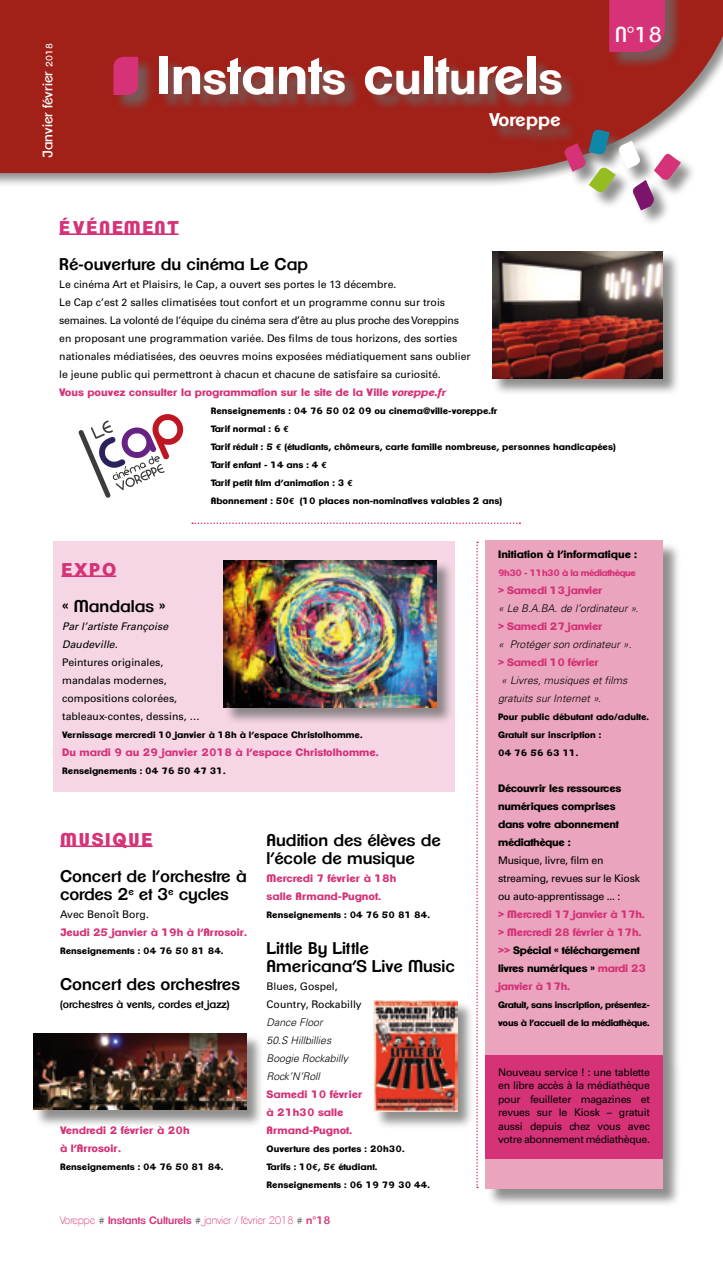
<style>
.page{position:relative;width:723px;height:1263px;background:#fff}
.page>*{position:absolute;margin:0;border:0;box-sizing:border-box;transform-origin:0 0}
.t1{font:700 52.5px "Clemente P Dam";color:#fff}
.t2{font:21px "Clemente P Dai";color:#fff}
.t3{font:800 18px "Clemente P Dao";letter-spacing:.1em;color:#d53277}
.t4{font:700 18px "Clemente P Dam";color:#fff}
.t5{font:600 16.5px/18px "Clemente P Dak";color:#000}
.t6{font:13.5px "Clemente P Dai";color:#fff}
.t7{font:10.5px/18px "Univers";color:#000}
.t8{font:800 10.5px/18px "Clemente P Dao";letter-spacing:-.005em;color:#d53277}
.t9{font:800 10.5px/18px "Clemente P Dao";letter-spacing:-.025em;color:#d53277}
.t10{font:italic 300 10.5px/18px "Univers";color:#000}
.t11{font:800 10.5px/18px "Clemente P Dao";letter-spacing:-.025em;color:#000}
.t12{font:10.5px/18px "Univers";letter-spacing:-.025em;color:#000}
.t13{font:200 10.5px "Clemente P Dac";color:#d53277}
.t14{font:italic 10.5px/18px "Univers";color:#000}
.t15{font:600 10.5px "Clemente P Dak";color:#000}
.t16{font:800 10.5px "Clemente P Dao";color:#000}
.t17{font:800 9px/18px "Clemente P Dao";color:#000}
.t18{font:800 9px/18px "Clemente P Dao";letter-spacing:-.025em;color:#000}
.t19{font:800 9px "Clemente P Dao";letter-spacing:-.05em;color:#d53277}
.s1{font-size:9px}
.s2{font-size:45px}
.s3{font-family:"Clemente P Dap";font-style:italic}
.s4{font-family:"Euro Mono";font-weight:700}
.s5{font-size:9px;color:#000}
.s6{font-family:"Clemente P Dak";font-weight:600}
.s7{font-style:normal}
.s8{color:#000}
</style>
<div class="page">
<div style="left:0;top:0;width:723px;height:187px;background:#6b6b6a;opacity:.75"></div>
<div style="left:0;top:0;width:723px;height:173px;background:#a12018"></div>
<div style="left:160px;top:58px;width:418px;height:53px;background:#6b6b6a;opacity:.75"></div>
<div style="left:114px;top:58px;width:41px;height:54px;background:#6b6b6a;opacity:.75"></div>
<svg style="left:113px;top:57px;width:25px;height:38px"></svg>
<div style="left:610px;top:0;width:72px;height:69px;background:#6b6b6a;opacity:.75"></div>
<div style="left:609px;top:0;width:56px;height:52px;background:#d53277"></div>
<svg style="left:476px;top:542px;width:2px;height:646px"></svg>
<svg style="left:192px;top:522px;width:328px;height:2px"></svg>
<hr style="left:59px;top:233px;width:119px;height:2px;background:#d53277">
<div style="left:655px;top:155px;width:42px;height:42px;background:#6b6b6a;opacity:.75"></div>
<div style="left:634px;top:181px;width:36px;height:46px;background:#6b6b6a;opacity:.75"></div>
<svg style="left:563px;top:128px;width:118px;height:82px"></svg>
<div style="left:490px;top:114px;width:87px;height:32px;background:#6b6b6a;opacity:.75"></div>
<div style="left:488px;top:543px;width:193px;height:664px;background:#6b6b6a;opacity:.75"></div>
<div style="left:485px;top:540px;width:178px;height:648px;background:#eaa4bd"></div>
<div style="left:485px;top:1055px;width:178px;height:103px;background:#d53277"></div>
<svg style="left:79px;top:414px;width:104px;height:84px"></svg>
<div style="left:53px;top:542px;width:402px;height:250px;background:#f6d6e4"></div>
<div style="left:225px;top:560px;width:229px;height:164px;background:#6b6b6a;opacity:.75"></div>
<img style="left:224px;top:560px;width:213px;height:147px">
<hr style="left:60px;top:845px;width:93px;height:2px;background:#d53277">
<hr style="left:61px;top:575px;width:55px;height:2px;background:#d53277">
<div style="left:492px;top:252px;width:188px;height:143px;background:#6b6b6a;opacity:.75"></div>
<img style="left:492px;top:251px;width:170px;height:127px">
<div style="left:34px;top:1034px;width:230px;height:93px;background:#6b6b6a;opacity:.75"></div>
<img style="left:33px;top:1033px;width:214px;height:77px">
<div style="left:375px;top:1001px;width:99px;height:128px;background:#6b6b6a;opacity:.75"></div>
<img style="left:374px;top:1000px;width:83px;height:111px">
<p class="t6" style="left:40px;top:158px;width:116px;rotate:-90deg">Janvier février <span class="s1">2018</span></p>
<h1 class="t1" style="left:156px;top:44px;width:408px">In<span class="s2">s</span>tant<span class="s2">s</span> c<span class="s2">u</span>lt<span class="s2">u</span>rel<span class="s2">s</span></h1>
<h3 class="t4" style="left:489px;top:109px;width:73px">Voreppe</h3>
<h2 class="t2" style="left:615px;top:22px;width:49px">N°18</h2>
<h3 class="t3" style="left:59px;top:217px;width:121px">ÉVÉNEMENT</h3>
<h3 class="t5" style="left:59px;top:255px;width:250px">Ré-ouverture du cinéma Le Cap</h3>
<p class="t7" style="left:59px;top:275px;width:413px">Le cinéma Art et Plaisirs, le Cap, a ouvert ses portes le 13 décembre.<br>Le Cap c’est 2 salles climatisées tout confort et un programme connu sur trois semaines. La volonté de l’équipe du cinéma sera d’être au plus proche des Voreppins en proposant une programmation variée. Des films de tous horizons, des sorties nationales médiatisées, des oeuvres moins exposées médiatiquement sans oublier le jeune public qui permettront à chacun et chacune de satisfaire sa curiosité.</p>
<p class="t8" style="left:59px;top:383px;width:389px">Vous pouvez consulter la programmation sur le site de la Ville <span class="s3">voreppe.fr</span></p>
<p class="t17" style="left:211px;top:402px;width:406px">Renseignements : 04 76 50 02 09 ou cinema@ville-voreppe.fr<br>Tarif normal : 6 <span class="s4">E<br></span>Tarif réduit : 5 <span class="s4">€</span> (étudiants, chômeurs, carte famille nombreuse, personnes handicapées)<br>Tarif enfant - 14 ans : 4 <span class="s4">€<br></span>Tarif petit film d’animation : 3 <span class="s4">€<br></span>Abonnement : 50<span class="s4">€</span> (10 places non-nominatives valables 2 ans)</p>
<h3 class="t3" style="left:61px;top:559px;width:56px">EXPO</h3>
<h3 class="t5" style="left:62px;top:597px;width:105px">« Mandalas »</h3>
<p class="t14" style="left:62px;top:617px;width:107px">Par l’artiste Françoise<br>Daudeville.</p>
<p class="t7" style="left:62px;top:653px;width:139px">Peintures originales, mandalas modernes, compositions colorées, tableaux-contes, dessins, …</p>
<p class="t17" style="left:62px;top:726px;width:302px">Vernissage mercredi 10 janvier à 18h à l’espace Christolhomme.</p>
<p class="t8" style="left:62px;top:743px;width:318px">Du mardi 9 au 29 janvier 2018 à l’espace Christolhomme.</p>
<p class="t17" style="left:62px;top:762px;width:165px">Renseignements : 04 76 50 47 31.</p>
<h3 class="t3" style="left:60px;top:829px;width:94px">MUSIQUE</h3>
<h3 class="t5" style="left:60px;top:867px;width:188px">Concert de l’orchestre à cordes 2<sup>e</sup> et 3<sup>e</sup> cycles</h3>
<p class="t7" style="left:60px;top:905px;width:90px">Avec Benoît Borg.</p>
<p class="t8" style="left:60px;top:923px;width:188px">Jeudi 25 janvier à 19h à l’Arrosoir.</p>
<p class="t17" style="left:60px;top:942px;width:165px">Renseignements : 04 76 50 81 84.</p>
<h3 class="t5" style="left:60px;top:975px;width:181px">Concert des orchestres</h3>
<p class="t15" style="left:60px;top:998px;width:171px">(orchestres à vents, cordes et jazz)</p>
<p class="t8" style="left:60px;top:1121px;width:131px">Vendredi 2 février à 20h à l’Arrosoir.</p>
<p class="t17" style="left:60px;top:1158px;width:165px">Renseignements : 04 76 50 81 84.</p>
<h3 class="t5" style="left:267px;top:831px;width:176px">Audition des élèves de l’école de musique</h3>
<p class="t8" style="left:267px;top:869px;width:131px">Mercredi 7 février à 18h salle Armand-Pugnot.</p>
<p class="t17" style="left:267px;top:906px;width:165px">Renseignements : 04 76 50 81 84.</p>
<h3 class="t5" style="left:267px;top:939px;width:190px">Little By Little<br>Americana’S Live Music</h3>
<p class="t7" style="left:267px;top:977px;width:97px">Blues, Gospel,<br>Country, Rockabilly</p>
<p class="t10" style="left:267px;top:1013px;width:83px">Dance Floor<br>50.S Hillbillies<br>Boogie Rockabilly<br>Rock’N’Roll</p>
<p class="t8" style="left:267px;top:1085px;width:98px">Samedi 10 février à 21h30 salle<br>Armand-Pugnot.</p>
<p class="t17" style="left:267px;top:1140px;width:165px">Ouverture des portes : 20h30.<br>Tarifs : 10<span class="s4">E</span>, 5<span class="s4">E</span> étudiant.<br>Renseignements : 06 19 79 30 44.</p>
<p class="t13" style="left:60px;top:1214px;width:272px">Voreppe <span class="s5">#</span> <span class="s6">Instants Culturels</span> <span class="s5">#</span> janvier / février 2018 <span class="s5">#</span> <span class="s6">n°18</span></p>
<p class="t16" style="left:498px;top:548px;width:141px">Initiation à l’informatique :</p>
<p class="t19" style="left:498px;top:567px;width:139px">9h30 - 11h30 à la médiathèque</p>
<p class="t9" style="left:498px;top:581px;width:106px">&gt; Samedi 13 janvier</p>
<p class="t10" style="left:498px;top:599px;width:142px">« Le B.A.BA. de l’ordinateur ».</p>
<p class="t9" style="left:498px;top:617px;width:106px">&gt; Samedi 27 janvier</p>
<p class="t10" style="left:498px;top:635px;width:135px">« Protéger son ordinateur »<span class="s7">.</span></p>
<p class="t9" style="left:498px;top:653px;width:102px">&gt; Samedi 10 février</p>
<p class="t10" style="left:498px;top:671px;width:131px;text-indent:3px">« Livres, musiques et films gratuits sur Internet ».</p>
<p class="t17" style="left:498px;top:708px;width:153px">Pour public débutant ado/adulte.<br>Gratuit sur inscription :<br>04 76 56 63 11.</p>
<p class="t11" style="left:498px;top:779px;width:125px">Découvrir les ressources numériques comprises dans votre abonnement médiathèque :</p>
<p class="t12" style="left:498px;top:851px;width:143px">Musique, livre, film en streaming, revues sur le Kiosk ou auto-apprentissage ... :</p>
<p class="t9" style="left:498px;top:905px;width:150px">&gt; Mercredi 17 janvier à 17h. &gt; Mercredi 28 février à 17h. &gt;&gt; <span class="s8">Spécial « téléchargement livres numériques »</span> mardi 23 janvier à 17h.</p>
<p class="t18" style="left:498px;top:996px;width:153px">Gratuit, sans inscription, présentez&shy;vous à l’accueil de la médiathèque.</p>
<p class="t7" style="left:498px;top:1065px;width:153px;line-height:13.5px;text-align:justify">Nouveau service ! : une tablette en libre accès à la médiathèque pour feuilleter magazines et revues sur le Kiosk – gratuit aussi depuis chez vous avec votre abonnement médiathèque.</p>
</div>
